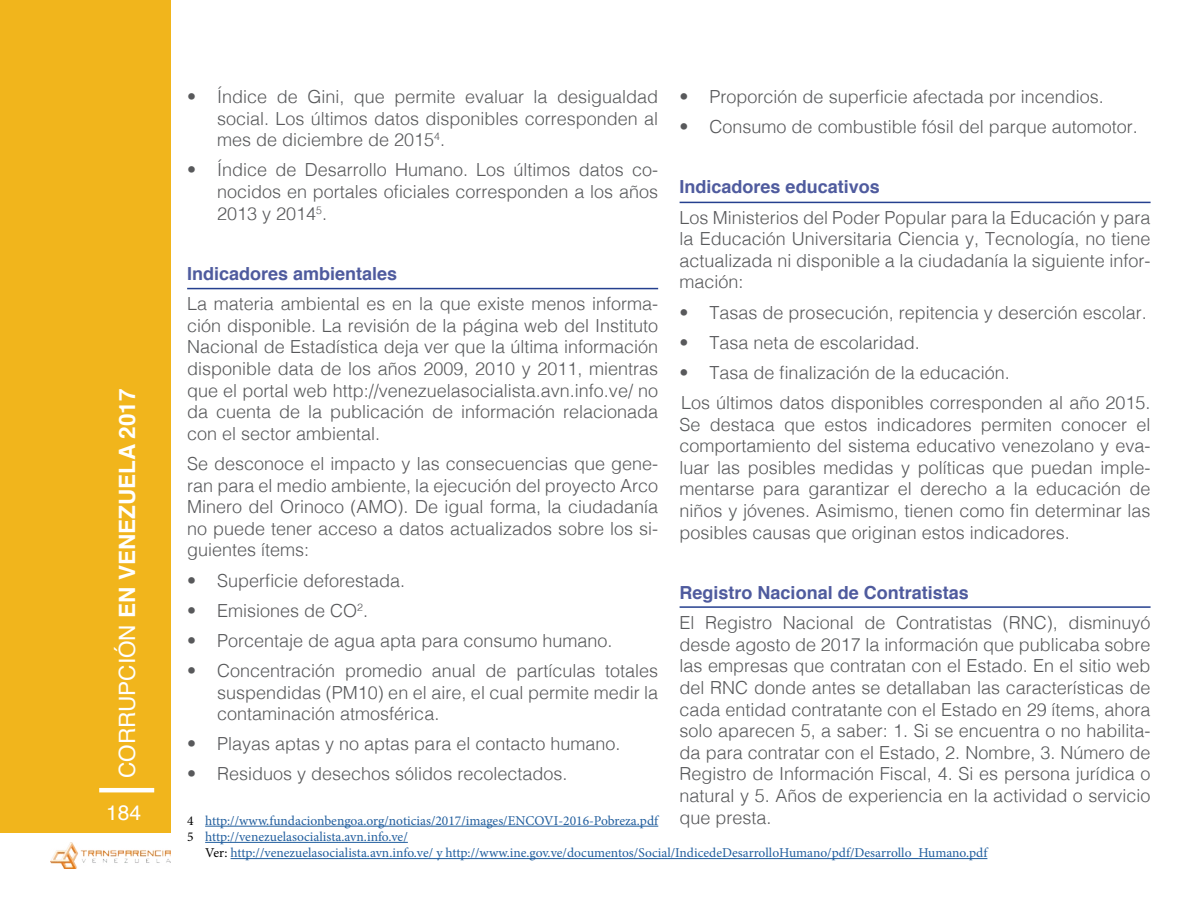
<style>
.page{position:relative;width:1191px;height:915px;background:#fff}
.page>*{position:absolute;margin:0;border:0;box-sizing:border-box;transform-origin:0 0}
.t1{font:700 22.5px "Helvetica";color:#fff}
.t2{font:21px "Helvetica";color:#fff}
.t3{font:300 18px/21.6px "Helvetica";color:#58595b;text-align:justify}
.t4{font:700 18px "Helvetica";color:#4f5b9e}
.t5{font:13.5px/16.2px "Minion Pro";color:#215e9e}
.s1{font-weight:400}
.s2{color:#000}
</style>
<div class="page">
<div style="left:0;top:0;width:170px;height:832px;background:#f1b51c"></div>
<div style="left:99px;top:787px;width:55px;height:5px;background:#fff"></div>
<img style="left:50px;top:842px;width:120px;height:26px">
<hr style="left:205px;top:825px;width:453px;height:1px;background:#215e9e">
<hr style="left:205px;top:841px;width:203px;height:1px;background:#215e9e">
<hr style="left:230px;top:857px;width:757px;height:1px;background:#215e9e">
<hr style="left:187px;top:288px;width:471px;height:1px;background:#25408f">
<hr style="left:679px;top:201px;width:471px;height:2px;background:#25408f">
<hr style="left:679px;top:606px;width:471px;height:1px;background:#25408f">
<p class="t1" style="left:109px;top:777px;width:391px;rotate:-90deg"><span class="s1">CORRUPCIÓN</span> EN VENEZUELA 2017</p>
<p class="t2" style="left:106px;top:796px;width:37px">184</p>
<p class="t3" style="left:217px;top:85px;width:442px;text-indent:-30px">• Índice de Gini, que permite evaluar la desigualdad social. Los últimos datos disponibles corresponden al mes de diciembre de 2015<sup>4</sup>.</p>
<p class="t3" style="left:217px;top:158px;width:442px;text-indent:-30px">• Índice de Desarrollo Humano. Los últimos datos co&shy;nocidos en portales oficiales corresponden a los años 2013 y 2014<sup>5</sup>.</p>
<p class="t3" style="left:679px;top:85px;width:426px">• Proporción de superficie afectada por incendios.</p>
<p class="t3" style="left:679px;top:115px;width:460px">• Consumo de combustible fósil del parque automotor.</p>
<p class="t4" style="left:679px;top:172px;width:202px">Indicadores educativos</p>
<p class="t3" style="left:679px;top:205px;width:472px">Los Ministerios del Poder Popular para la Educación y para la Educación Universitaria Ciencia y, Tecnología, no tiene actualizada ni disponible a la ciudadanía la siguiente infor&shy;mación:</p>
<p class="t3" style="left:679px;top:300px;width:469px">• Tasas de prosecución, repitencia y deserción escolar.</p>
<p class="t3" style="left:679px;top:330px;width:242px">• Tasa neta de escolaridad.</p>
<p class="t3" style="left:679px;top:356px;width:472px;line-height:30.2px">• Tasa de finalización de la educación.<br>Los últimos datos disponibles corresponden al año 2015.</p>
<p class="t3" style="left:679px;top:412px;width:472px">Se destaca que estos indicadores permiten conocer el comportamiento del sistema educativo venezolano y eva&shy;luar las posibles medidas y políticas que puedan imple&shy;mentarse para garantizar el derecho a la educación de niños y jóvenes. Asimismo, tienen como fin determinar las posibles causas que originan estos indicadores.</p>
<p class="t4" style="left:187px;top:259px;width:212px">Indicadores ambientales</p>
<p class="t3" style="left:187px;top:291px;width:472px">La materia ambiental es en la que existe menos informa&shy;ción disponible. La revisión de la página web del Instituto Nacional de Estadística deja ver que la última información disponible data de los años 2009, 2010 y 2011, mientras que el portal web http://venezuelasocialista.avn.info.ve/ no da cuenta de la publicación de información relacionada con el sector ambiental.</p>
<p class="t3" style="left:187px;top:451px;width:472px">Se desconoce el impacto y las consecuencias que gene&shy;ran para el medio ambiente, la ejecución del proyecto Arco Minero del Orinoco (AMO). De igual forma, la ciudadanía no puede tener acceso a datos actualizados sobre los si&shy;guientes ítems:</p>
<p class="t3" style="left:187px;top:568px;width:220px">• Superficie deforestada.</p>
<p class="t3" style="left:187px;top:598px;width:182px">• Emisiones de CO<sup>2</sup>.</p>
<p class="t3" style="left:187px;top:628px;width:427px">• Porcentaje de agua apta para consumo humano.</p>
<p class="t3" style="left:217px;top:658px;width:442px;text-indent:-30px">• Concentración promedio anual de partículas totales suspendidas (PM10) en el aire, el cual permite medir la contaminación atmosférica.</p>
<p class="t3" style="left:187px;top:731px;width:435px">• Playas aptas y no aptas para el contacto humano.</p>
<p class="t3" style="left:187px;top:761px;width:382px">• Residuos y desechos sólidos recolectados.</p>
<p class="t5" style="left:187px;top:812px;width:472px"><span class="s2">4</span> http://www.fundacionbengoa.org/noticias/2017/images/ENCOVI-2016-Pobreza.pdf<br><span class="s2">5</span> http://venezuelasocialista.avn.info.ve/</p>
<p class="t5" style="left:205px;top:844px;width:783px"><span class="s2">Ver:</span> http://venezuelasocialista.avn.info.ve/ y http://www.ine.gov.ve/documentos/Social/IndicedeDesarrolloHumano/pdf/Desarrollo_Humano.pdf</p>
<p class="t4" style="left:679px;top:578px;width:291px">Registro Nacional de Contratistas</p>
<p class="t3" style="left:679px;top:610px;width:472px">El Registro Nacional de Contratistas (RNC), disminuyó desde agosto de 2017 la información que publicaba sobre las empresas que contratan con el Estado. En el sitio web del RNC donde antes se detallaban las características de cada entidad contratante con el Estado en 29 ítems, ahora solo aparecen 5, a saber: 1. Si se encuentra o no habilita&shy;da para contratar con el Estado, 2. Nombre, 3. Número de Registro de Información Fiscal, 4. Si es persona jurídica o natural y 5. Años de experiencia en la actividad o servicio que presta.</p>
</div>
